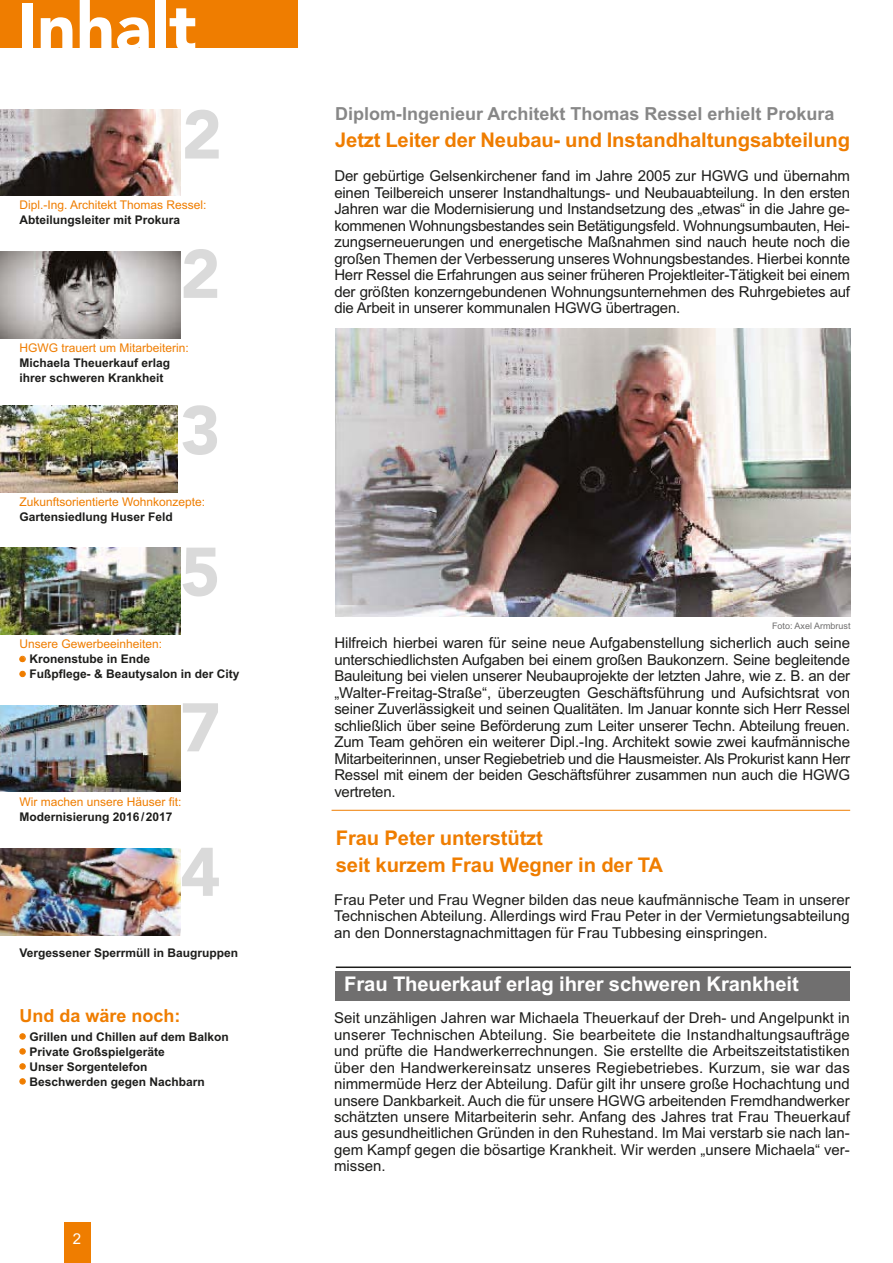
<style>
.page{position:relative;width:893px;height:1263px;background:#fff}
.page>*{position:absolute;margin:0;border:0;box-sizing:border-box;transform-origin:0 0}
.t1{font:900 67.95px "Avenir";color:#fff}
.t2{font:900 67.95px/139.4px "Avenir";color:#dadada}
.t3{font:700 20.25px/27px "Arial";letter-spacing:-.005em;color:#ef7d00}
.t4{font:700 20.25px "Arial";letter-spacing:-.005em;color:#fff}
.t5{font:700 18px "Arial";color:#878787}
.t6{font:700 18px "Arial";color:#ef7d00}
.t7{font:15px/16.5px "Arial";letter-spacing:-.015em;color:#1d1d1b;text-align:justify}
.t8{font:15px "Arial";color:#fff}
.t9{font:700 12px/15px "Arial";color:#1d1d1b}
.t10{font:12px "Arial";color:#ef7d00}
.t11{font:9px "Arial";color:#706f6f}
.s1{color:#ef7d00}
</style>
<div class="page">
<div style="left:64px;top:1222px;width:27px;height:41px;background:#ef7d00"></div>
<div style="left:0;top:0;width:298px;height:48px;background:#ef7d00"></div>
<img style="left:0;top:109px;width:180px;height:86px">
<img style="left:0;top:252px;width:180px;height:86px">
<img style="left:0;top:406px;width:178px;height:86px">
<img style="left:0;top:548px;width:180px;height:86px">
<img style="left:0;top:705px;width:180px;height:87px">
<img style="left:0;top:849px;width:180px;height:86px">
<hr style="left:332px;top:810px;width:518px;height:1px;background:#ef7d00">
<div style="left:335px;top:971px;width:515px;height:29px;background:#706f6f"></div>
<hr style="left:336px;top:967px;width:515px;height:1px;background:#1d1d1b">
<img style="left:336px;top:329px;width:514px;height:287px">
<h1 class="t1" style="left:17px;top:0;width:181px">Inhalt</h1>
<h1 class="t2" style="left:180px;top:71px;width:43px">2<br>2</h1>
<p class="t10" style="left:19px;top:201px;width:189px">Dipl.-Ing. Architekt Thomas Ressel:</p>
<p class="t9" style="left:19px;top:214px;width:162px">Abteilungsleiter mit Prokura</p>
<p class="t10" style="left:19px;top:344px;width:171px">HGWG trauert um Mitarbeiterin:</p>
<p class="t9" style="left:19px;top:357px;width:152px">Michaela Theuerkauf erlag ihrer schweren Krankheit</p>
<h1 class="t2" style="left:180px;top:366px;width:42px;line-height:141.4px">3<br>5</h1>
<p class="t10" style="left:19px;top:498px;width:187px">Zukunftsorientierte Wohnkonzepte:</p>
<p class="t9" style="left:19px;top:511px;width:155px">Gartensiedlung Huser Feld</p>
<p class="t10" style="left:19px;top:640px;width:144px">Unsere Gewerbeeinheiten:</p>
<p class="t9" style="left:20px;top:653px;width:132px"><span class="s1">●</span> Kronenstube in Ende</p>
<p class="t9" style="left:20px;top:668px;width:221px"><span class="s1">●</span> Fußpflege- &amp; Beautysalon in der City</p>
<h1 class="t2" style="left:180px;top:661px;width:42px;line-height:144.4px">7<br>4</h1>
<p class="t10" style="left:19px;top:797px;width:163px">Wir machen unsere Häuser fit:</p>
<p class="t9" style="left:19px;top:810px;width:155px">Modernisierung 2016/2017</p>
<p class="t9" style="left:19px;top:946px;width:220px">Vergessener Sperrmüll in Baugruppen</p>
<p class="t6" style="left:19px;top:1009px;width:162px">Und da wäre noch:</p>
<p class="t9" style="left:20px;top:1030px;width:211px"><sup>●</sup> Grillen und Chillen auf dem Balkon</p>
<p class="t9" style="left:20px;top:1045px;width:147px"><sup>●</sup> Private Großspielgeräte</p>
<p class="t9" style="left:20px;top:1060px;width:129px"><sup>●</sup> Unser Sorgentelefon</p>
<p class="t9" style="left:20px;top:1075px;width:187px"><sup>●</sup> Beschwerden gegen Nachbarn</p>
<p class="t8" style="left:73px;top:1233px;width:10px">2</p>
<p class="t5" style="left:335px;top:107px;width:501px">Diplom-Ingenieur Architekt Thomas Ressel erhielt Prokura</p>
<h2 class="t3" style="left:335px;top:129px;width:517px">Jetzt Leiter der Neubau- und Instandhaltungsabteilung</h2>
<p class="t7" style="left:334px;top:169px;width:517px">Der gebürtige Gelsenkirchener fand im Jahre 2005 zur HGWG und übernahm einen Teilbereich unserer Instandhaltungs- und Neubauabteilung. In den ersten Jahren war die Modernisierung und Instandsetzung des „etwas“ in die Jahre ge&shy;kommenen Wohnungsbestandes sein Betätigungsfeld. Wohnungsumbauten, Hei&shy;zungserneuerungen und energetische Maßnahmen sind nauch heute noch die großen Themen der Verbesserung unseres Wohnungsbestandes. Hierbei konnte Herr Ressel die Erfahrungen aus seiner früheren Projektleiter-Tätigkeit bei einem der größten konzerngebundenen Wohnungsunternehmen des Ruhrgebietes auf die Arbeit in unserer kommunalen HGWG übertragen.</p>
<p class="t11" style="left:772px;top:622px;width:80px">Foto: Axel Armbrust</p>
<p class="t7" style="left:334px;top:636px;width:517px">Hilfreich hierbei waren für seine neue Aufgabenstellung sicherlich auch seine unterschiedlichsten Aufgaben bei einem großen Baukonzern. Seine begleitende Bauleitung bei vielen unserer Neubauprojekte der letzten Jahre, wie z. B. an der „Walter-Freitag-Straße“, überzeugten Geschäftsführung und Aufsichtsrat von seiner Zuverlässigkeit und seinen Qualitäten. Im Januar konnte sich Herr Ressel schließlich über seine Beförderung zum Leiter unserer Techn. Abteilung freuen.<br>Zum Team gehören ein weiterer Dipl.-Ing. Architekt sowie zwei kaufmännische Mitarbeiterinnen, unser Regiebetrieb und die Hausmeister. Als Prokurist kann Herr Ressel mit einem der beiden Geschäftsführer zusammen nun auch die HGWG vertreten.</p>
<h2 class="t3" style="left:336px;top:826px;width:329px">Frau Peter unterstützt<br>seit kurzem Frau Wegner in der TA</h2>
<p class="t7" style="left:334px;top:893px;width:517px">Frau Peter und Frau Wegner bilden das neue kaufmännische Team in unserer Technischen Abteilung. Allerdings wird Frau Peter in der Vermietungsabteilung an den Donnerstagnachmittagen für Frau Tubbesing einspringen.</p>
<h2 class="t4" style="left:344px;top:977px;width:456px">Frau Theuerkauf erlag ihrer schweren Krankheit</h2>
<p class="t7" style="left:334px;top:1011px;width:517px">Seit unzähligen Jahren war Michaela Theuerkauf der Dreh- und Angelpunkt in unserer Technischen Abteilung. Sie bearbeitete die Instandhaltungsaufträge und prüfte die Handwerkerrechnungen. Sie erstellte die Arbeitszeitstatistiken über den Handwerkereinsatz unseres Regiebetriebes. Kurzum, sie war das nimmermüde Herz der Abteilung. Dafür gilt ihr unsere große Hochachtung und unsere Dankbarkeit. Auch die für unsere HGWG arbeitenden Fremdhandwerker schätzten unsere Mitarbeiterin sehr. Anfang des Jahres trat Frau Theuerkauf aus gesundheitlichen Gründen in den Ruhestand. Im Mai verstarb sie nach lan&shy;gem Kampf gegen die bösartige Krankheit. Wir werden „unsere Michaela“ ver&shy;missen.</p>
</div>
